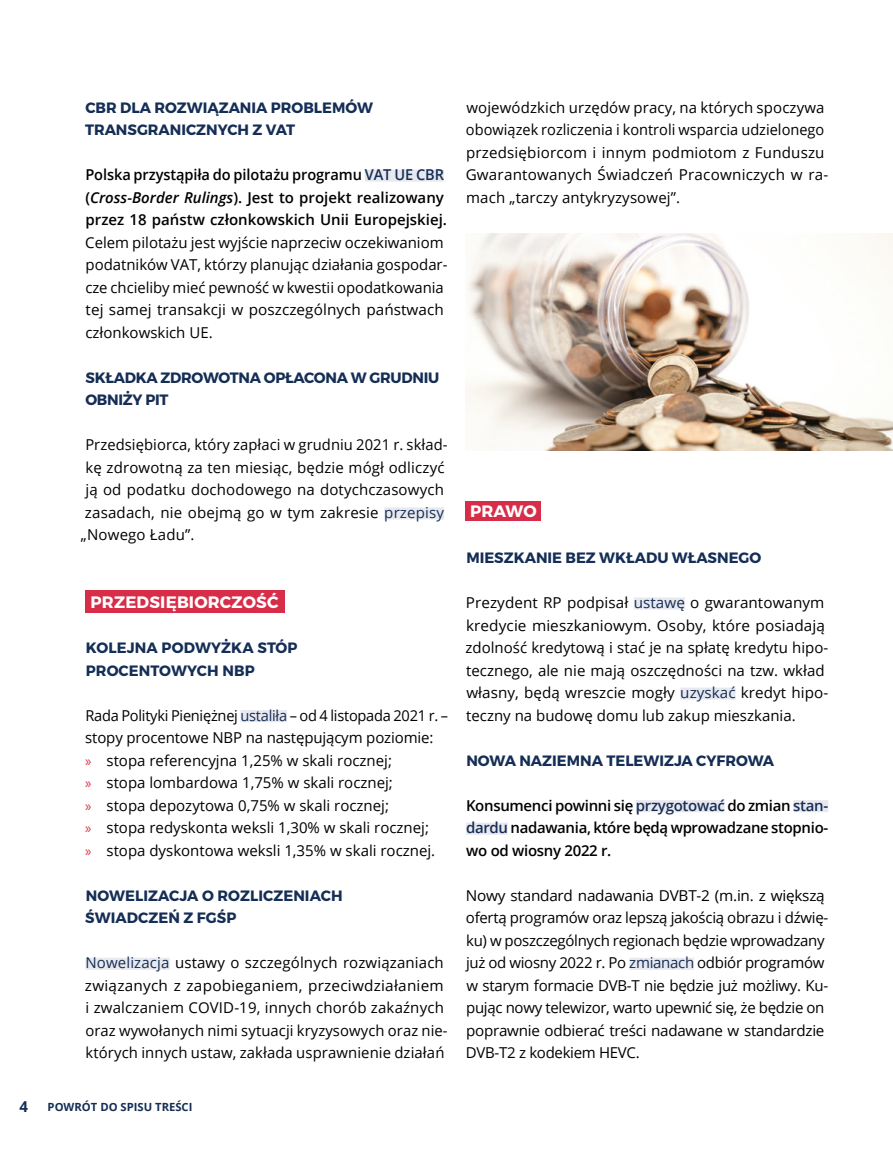
<style>
.page{position:relative;width:893px;height:1149px;background:#fff}
.page>*{position:absolute;margin:0;border:0;box-sizing:border-box;transform-origin:0 0}
.t1{font:16.5px "Trueno Bd";letter-spacing:.01em;color:#fff}
.t2{font:15px/22.5px "Open Sans";color:#000}
.t3{font:15px/22.5px "Open Sans";letter-spacing:-.02em;color:#000}
.t4{font:600 15px/22.5px "Open Sans";letter-spacing:-.005em;color:#000}
.t5{font:15px/22.5px "Trueno Bd";color:#152e55}
.t6{font:15px/22.5px "Trueno Bd";letter-spacing:-.02em;color:#152e55}
.t7{font:700 15px "Open Sans";color:#152e55}
.t8{font:700 11.25px "Open Sans";color:#152e55}
.s1{color:#152e55}
.s2{font-style:italic}
.s3{font-family:"Myriad Pro";color:#d72d49}
</style>
<div class="page">
<div style="left:365px;top:170px;width:79px;height:12px;background:#e8e8ef"></div>
<div style="left:384px;top:507px;width:60px;height:12px;background:#e8e8ef"></div>
<div style="left:240px;top:710px;width:47px;height:12px;background:#e8e8ef"></div>
<div style="left:85px;top:957px;width:85px;height:12px;background:#e8e8ef"></div>
<div style="left:634px;top:597px;width:51px;height:12px;background:#e8e8ef"></div>
<div style="left:680px;top:687px;width:56px;height:12px;background:#e8e8ef"></div>
<div style="left:636px;top:800px;width:88px;height:12px;background:#e8e8ef"></div>
<div style="left:793px;top:800px;width:35px;height:12px;background:#e8e8ef"></div>
<div style="left:466px;top:822px;width:42px;height:12px;background:#e8e8ef"></div>
<div style="left:629px;top:957px;width:65px;height:12px;background:#e8e8ef"></div>
<div style="left:85px;top:590px;width:199px;height:23px;background:#d72d49"></div>
<div style="left:466px;top:501px;width:75px;height:20px;background:#d72d49"></div>
<img style="left:466px;top:233px;width:427px;height:217px">
<p class="t5" style="left:85px;top:96px;width:289px">CBR DLA ROZWIĄZANIA PROBLEMÓW<br>TRANSGRANICZNYCH Z VAT</p>
<p class="t4" style="left:85px;top:163px;width:363px">Polska przystąpiła do pilotażu programu <span class="s1">VAT UE CBR </span>(<span class="s2">Cross-Border Rulings</span>). Jest to projekt realizowany przez 18 państw członkowskich Unii Europejskiej.</p>
<p class="t2" style="left:85px;top:230px;width:364px">Celem pilotażu jest wyjście naprzeciw oczekiwaniom podatników VAT, którzy planując działania gospodar&shy;cze chcieliby mieć pewność w kwestii opodatkowania tej samej transakcji w poszczególnych państwach członkowskich UE.</p>
<p class="t6" style="left:85px;top:366px;width:355px">SKŁADKA ZDROWOTNA OPŁACONA W GRUDNIU<br>OBNIŻY PIT</p>
<p class="t2" style="left:85px;top:433px;width:364px">Przedsiębiorca, który zapłaci w grudniu 2021 r. skład-</p>
<p class="t2" style="left:86px;top:455px;width:360px">kę zdrowotną za ten miesiąc, będzie mógł odliczyć</p>
<p class="t2" style="left:86px;top:478px;width:360px">ją od podatku dochodowego na dotychczasowych</p>
<p class="t2" style="left:85px;top:500px;width:361px">zasadach, nie obejmą go w tym zakresie <span class="s1">przepisy</span></p>
<p class="t2" style="left:81px;top:523px;width:115px">„Nowego Ładu”.</p>
<p class="t1" style="left:91px;top:591px;width:189px">PRZEDSIĘBIORCZOŚĆ</p>
<p class="t5" style="left:86px;top:636px;width:213px">KOLEJNA PODWYŻKA STÓP<br>PROCENTOWYCH NBP</p>
<p class="t2" style="left:85px;top:703px;width:365px">Rada Polityki Pieniężnej <span class="s1">ustaliła</span> – od 4 listopada 2021 r. – stopy procentowe NBP na następującym poziomie:<br><span class="s3">»</span> stopa referencyjna 1,25% w skali rocznej;<br><span class="s3">»</span> stopa lombardowa 1,75% w skali rocznej;<br><span class="s3">»</span> stopa depozytowa 0,75% w skali rocznej;<br><span class="s3">»</span> stopa redyskonta weksli 1,30% w skali rocznej;<br><span class="s3">»</span> stopa dyskontowa weksli 1,35% w skali rocznej.</p>
<p class="t5" style="left:85px;top:884px;width:259px">NOWELIZACJA O ROZLICZENIACH<br>ŚWIADCZEŃ Z FGŚP</p>
<p class="t2" style="left:85px;top:950px;width:364px"><span class="s1">Nowelizacja</span> ustawy o szczególnych rozwiązaniach związanych z zapobieganiem, przeciwdziałaniem i zwalczaniem COVID-19, innych chorób zakaźnych oraz wywołanych nimi sytuacji kryzysowych oraz nie&shy;których innych ustaw, zakłada usprawnienie działań</p>
<p class="t7" style="left:20px;top:1095px;width:10px">4</p>
<p class="t8" style="left:48px;top:1098px;width:146px">POWRÓT DO SPISU TREŚCI</p>
<p class="t2" style="left:466px;top:95px;width:364px">wojewódzkich urzędów pracy, na których spoczywa obowiązek rozliczenia i kontroli wsparcia udzielonego przedsiębiorcom i innym podmiotom z Funduszu Gwarantowanych Świadczeń Pracowniczych w ra&shy;mach „tarczy antykryzysowej”.</p>
<p class="t1" style="left:470px;top:501px;width:68px">PRAWO</p>
<p class="t5" style="left:466px;top:546px;width:296px">MIESZKANIE BEZ WKŁADU WŁASNEGO</p>
<p class="t2" style="left:466px;top:590px;width:364px">Prezydent RP podpisał <span class="s1">ustawę</span> o gwarantowanym kredycie mieszkaniowym. Osoby, które posiadają zdolność kredytową i stać je na spłatę kredytu hipo&shy;tecznego, ale nie mają oszczędności na tzw. wkład własny, będą wreszcie mogły <span class="s1">uzyskać</span> kredyt hipo&shy;teczny na budowę domu lub zakup mieszkania.</p>
<p class="t5" style="left:466px;top:749px;width:309px">NOWA NAZIEMNA TELEWIZJA CYFROWA</p>
<p class="t4" style="left:466px;top:793px;width:364px;text-align:justify">Konsumenci powinni się <span class="s1">przygotować</span> do zmian <span class="s1">stan&shy;dardu</span> nadawania, które będą wprowadzane stopnio&shy;wo od wiosny 2022 r.</p>
<p class="t3" style="left:466px;top:883px;width:364px">Nowy standard nadawania DVBT-2 (m.in. z większą ofertą programów oraz lepszą jakością obrazu i dźwię&shy;ku) w poszczególnych regionach będzie wprowadzany już od wiosny 2022 r. Po <span class="s1">zmianach</span> odbiór programów w starym formacie DVB-T nie będzie już możliwy. Ku&shy;pując nowy telewizor, warto upewnić się, że będzie on poprawnie odbierać treści nadawane w standardzie DVB-T2 z kodekiem HEVC.</p>
</div>
